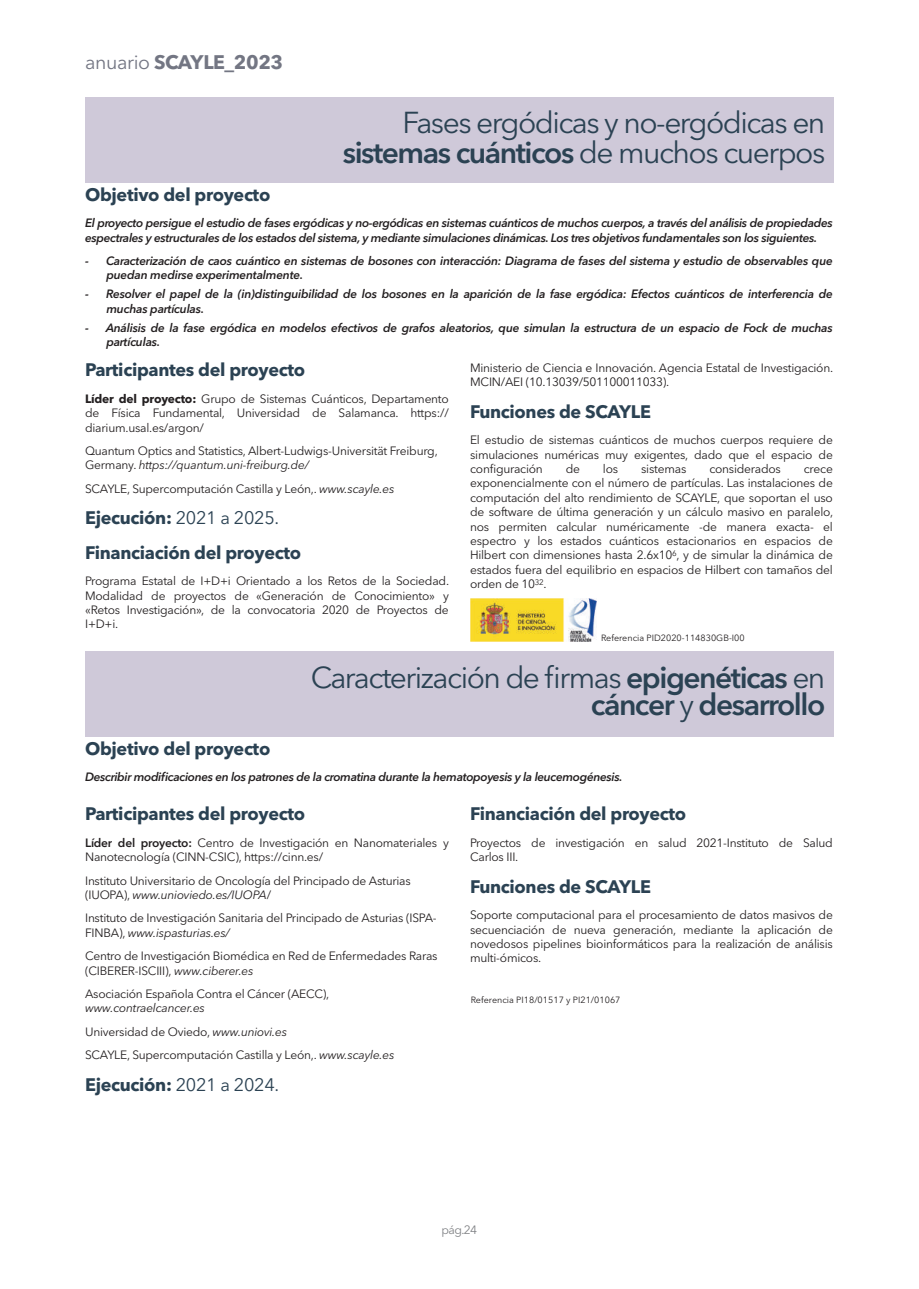
<style>
.page{position:relative;width:919px;height:1289px;background:#fff}
.page>*{position:absolute;margin:0;border:0;box-sizing:border-box;transform-origin:0 0}
.t1{font:30px/30px "Avenir Next LT Pro";letter-spacing:-.05em;color:#2b4253;text-align:right}
.t2{font:600 30px/27px "Avenir Next LT Pro";letter-spacing:-.05em;color:#2b4253;text-align:right}
.t3{font:700 19.5px "Avenir Next LT Pro";letter-spacing:-.02em;color:#737683}
.t4{font:700 18px/34.5px "Avenir Next LT Pro";letter-spacing:-.02em;color:#2b4253}
.t5{font:12px/14.4px "Avenir Next LT Pro";letter-spacing:-.02em;color:#231f20}
.t6{font:italic 600 12px/14.4px "Avenir Next LT Pro";letter-spacing:-.025em;color:#231f20}
.t7{font:12px "Avenir Next LT Pro";color:#808285}
.t8{font:9px "Avenir Next LT Pro";letter-spacing:.005em;color:#231f20}
.s1{font-weight:400}
.s2{font-weight:600}
.s3{font-weight:700}
.s4{font-style:italic}
</style>
<div class="page">
<div style="left:85px;top:651px;width:748px;height:85px;background:#cfc9d9"></div>
<div style="left:85px;top:98px;width:748px;height:85px;background:#cfc9d9"></div>
<img style="left:470px;top:599px;width:126px;height:42px">
<h2 class="t3" style="left:85px;top:55px;width:200px"><span class="s1">anuario</span> SCAYLE_2023</h2>
<h1 class="t1" style="left:343px;top:111px;width:484px">Fases ergódicas y no-ergódicas en <span class="s2">sistemas cuánticos</span> de muchos cuerpos</h1>
<h3 class="t4" style="left:85px;top:179px;width:187px">Objetivo del proyecto</h3>
<p class="t6" style="left:85px;top:217px;width:749px">El proyecto persigue el estudio de fases ergódicas y no-ergódicas en sistemas cuánticos de muchos cuerpos, a través del análisis de propiedades espectrales y estructurales de los estados del sistema, y mediante simulaciones dinámicas. Los tres objetivos fundamentales son los siguientes.</p>
<p class="t6" style="left:106px;top:255px;width:728px;text-indent:-21px">- Caracterización de caos cuántico en sistemas de bosones con interacción: Diagrama de fases del sistema y estudio de observables que puedan medirse experimentalmente.</p>
<p class="t6" style="left:106px;top:288px;width:728px;text-indent:-21px">- Resolver el papel de la (in)distinguibilidad de los bosones en la aparición de la fase ergódica: Efectos cuánticos de interferencia de muchas partículas.</p>
<p class="t6" style="left:106px;top:321px;width:728px;text-indent:-21px">- Análisis de la fase ergódica en modelos efectivos de grafos aleatorios, que simulan la estructura de un espacio de Fock de muchas partículas.</p>
<h3 class="t4" style="left:85px;top:354px;width:222px">Participantes del proyecto</h3>
<p class="t5" style="left:85px;top:392px;width:365px;text-align:justify"><span class="s3">Líder del proyecto:</span> Grupo de Sistemas Cuánticos, Departamento de Física Fundamental, Universidad de Salamanca. https:// diarium.usal.es/argon/</p>
<p class="t5" style="left:85px;top:444px;width:354px">Quantum Optics and Statistics, Albert-Ludwigs-Universität Freiburg,<br>Germany. <span class="s4">https://quantum.uni-freiburg.de/</span></p>
<p class="t5" style="left:85px;top:482px;width:311px">SCAYLE, Supercomputación Castilla y León,. <span class="s4">www.scayle.es</span></p>
<h3 class="t4" style="left:85px;top:502px;width:218px">Ejecución: <span class="s1">2021 a 2025.<br></span>Financiación del proyecto</h3>
<p class="t5" style="left:85px;top:575px;width:365px;text-align:justify">Programa Estatal de I+D+i Orientado a los Retos de la Sociedad.<br>Modalidad de proyectos de «Generación de Conocimiento» y «Retos Investigación», de la convocatoria 2020 de Proyectos de I+D+i.</p>
<p class="t5" style="left:470px;top:361px;width:364px">Ministerio de Ciencia e Innovación. Agencia Estatal de Investigación.<br>MCIN/AEI (10.13039/501100011033).</p>
<h3 class="t4" style="left:470px;top:396px;width:182px">Funciones de SCAYLE</h3>
<p class="t5" style="left:470px;top:434px;width:364px;text-align:justify">El estudio de sistemas cuánticos de muchos cuerpos requiere de simulaciones numéricas muy exigentes, dado que el espacio de configuración</p>
<p class="t5" style="left:565px;top:462px;width:16px">de</p>
<p class="t5" style="left:603px;top:462px;width:17px">los</p>
<p class="t5" style="left:641px;top:462px;width:47px">sistemas</p>
<p class="t5" style="left:709px;top:462px;width:73px">considerados</p>
<p class="t5" style="left:470px;top:462px;width:364px;text-align:justify;text-indent:334px">crece exponencialmente con el número de partículas. Las instalaciones de computación del alto rendimiento de SCAYLE, que soportan el uso de software de última generación y un cálculo masivo en paralelo, nos permiten calcular numéricamente -de manera exacta- el espectro y los estados cuánticos estacionarios en espacios de Hilbert con dimensiones hasta 2.6x10<sup>6</sup>, y de simular la dinámica de estados fuera del equilibrio en espacios de Hilbert con tamaños del orden de 10<sup>32</sup>.</p>
<p class="t8" style="left:601px;top:634px;width:145px">Referencia PID2020-114830GB-I00</p>
<h1 class="t2" style="left:311px;top:666px;width:516px"><span class="s1">Caracterización de firmas</span> epigenéticas <span class="s1">en </span>cáncer <span class="s1">y</span> desarrollo</h1>
<h3 class="t4" style="left:85px;top:732px;width:187px">Objetivo del proyecto</h3>
<p class="t6" style="left:85px;top:770px;width:539px">Describir modificaciones en los patrones de la cromatina durante la hematopoyesis y la leucemogénesis.</p>
<h3 class="t4" style="left:85px;top:798px;width:222px">Participantes del proyecto</h3>
<p class="t5" style="left:85px;top:836px;width:365px"><span class="s2">Líder del proyecto:</span> Centro de Investigación en Nanomateriales y<br>Nanotecnología (CINN-CSIC), https://cinn.es/</p>
<p class="t5" style="left:85px;top:874px;width:327px">Instituto Universitario de Oncología del Principado de Asturias (IUOPA), <span class="s4">www.unioviedo.es/IUOPA</span>/</p>
<p class="t5" style="left:85px;top:912px;width:353px">Instituto de Investigación Sanitaria del Principado de Asturias (ISPA-<br>FINBA), <span class="s4">www.ispasturias.es/</span></p>
<p class="t5" style="left:85px;top:949px;width:354px">Centro de Investigación Biomédica en Red de Enfermedades Raras (CIBERER-ISCIII), <span class="s4">www.ciberer.es</span></p>
<p class="t5" style="left:85px;top:987px;width:246px">Asociación Española Contra el Cáncer (AECC),</p>
<p class="t5" style="left:85px;top:997px;width:311px;line-height:23.4px"><span class="s4">www.contraelcancer.es<br></span>Universidad de Oviedo, <span class="s4">www.uniovi.es<br></span>SCAYLE, Supercomputación Castilla y León,. <span class="s4">www.scayle.es</span></p>
<h3 class="t4" style="left:85px;top:1068px;width:196px">Ejecución: <span class="s1">2021 a 2024.</span></h3>
<h3 class="t4" style="left:470px;top:798px;width:218px">Financiación del proyecto</h3>
<p class="t5" style="left:470px;top:836px;width:364px">Proyectos de investigación en salud 2021-Instituto de Salud<br>Carlos III.</p>
<h3 class="t4" style="left:470px;top:870px;width:182px">Funciones de SCAYLE</h3>
<p class="t5" style="left:470px;top:908px;width:364px;text-align:justify">Soporte computacional para el procesamiento de datos masivos de secuenciación de nueva generación, mediante la aplicación de novedosos pipelines bioinformáticos para la realización de análisis multi-ómicos.</p>
<p class="t8" style="left:470px;top:996px;width:151px">Referencia PI18/01517 y PI21/01067</p>
<p class="t7" style="left:441px;top:1224px;width:37px">pág.24</p>
</div>
